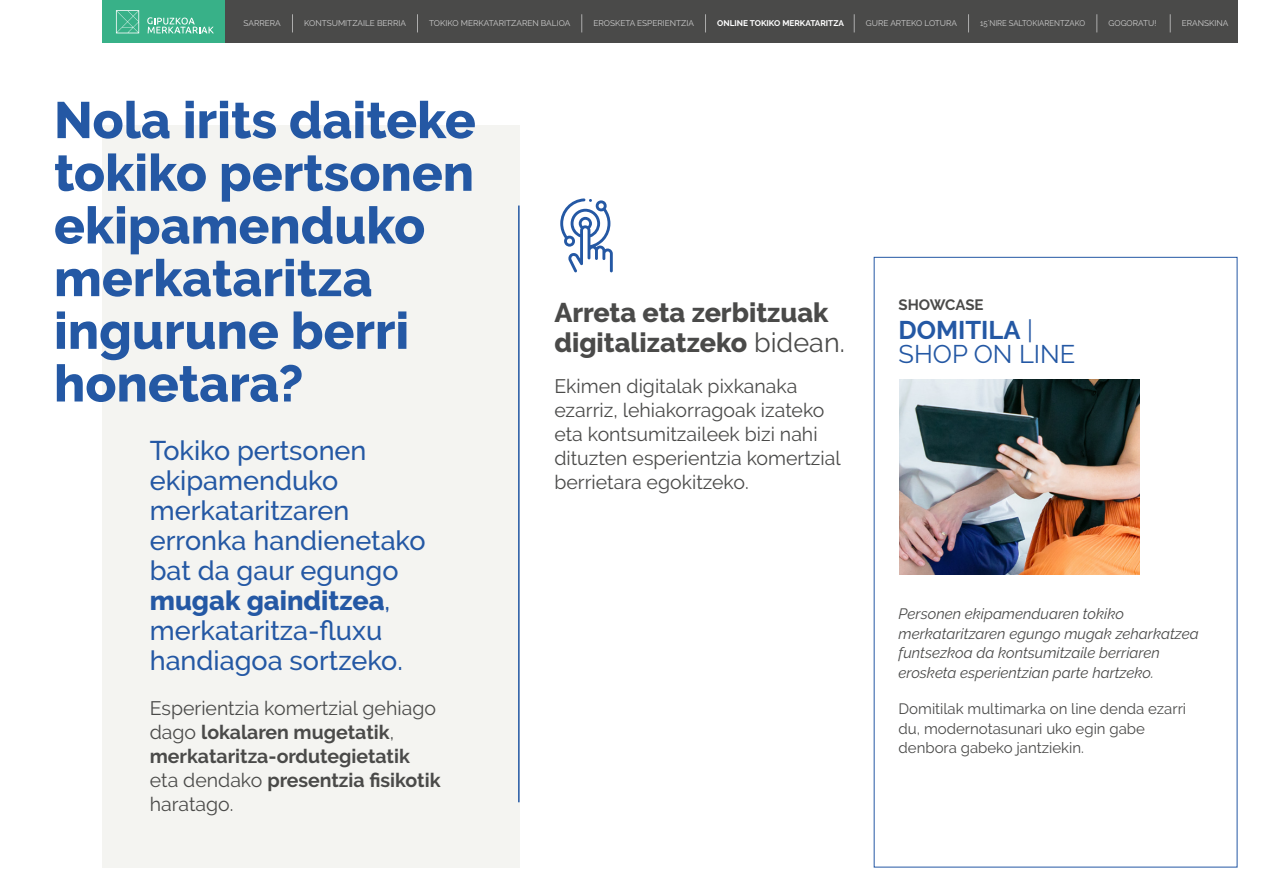
<style>
.page{position:relative;width:1263px;height:893px;background:#fff}
.page>*{position:absolute;margin:0;border:0;box-sizing:border-box;transform-origin:0 0}
.t1{font:800 51.15px/52.7px "Raleway";color:#2458a4}
.t2{font:500 27px/30px "Raleway";color:#2458a4}
.t3{font:800 27px/30px "Raleway";color:#4a4a49}
.t4{font:25.5px/24px "Raleway";color:#2458a4}
.t5{font:19.5px/24px "Raleway";color:#4a4a49}
.t6{font:700 19.5px/24px "Raleway";color:#4a4a49}
.t7{font:italic 15px/19.5px "Raleway";color:#4a4a49}
.t8{font:15px/19.5px "Raleway";color:#4a4a49}
.t9{font:700 15px "Raleway";letter-spacing:-.01em;color:#4a4a49}
.t10{font:8.25px "Raleway";color:#cfcfcf}
.t11{font:700 8.25px "Raleway";color:#fff}
.t12{font:8.25px "Raleway";color:#cfcfcf;scale:.93 1}
.s1{font-weight:800}
.s2{font-weight:400}
.s3{font-weight:700}
</style>
<div class="page">
<div style="left:102px;top:125px;width:418px;height:742px;background:#f4f4f1"></div>
<hr style="left:518px;top:206px;width:2px;height:596px;background:#2458a4">
<img style="left:899px;top:380px;width:241px;height:194px">
<svg style="left:560px;top:198px;width:53px;height:74px"></svg>
<div style="left:102px;top:0;width:1135px;height:42px;background:#4a4a49"></div>
<div style="left:102px;top:0;width:123px;height:42px;background:#38b188"></div>
<svg style="left:116px;top:10px;width:23px;height:23px"></svg>
<svg style="left:147px;top:17px;width:67px;height:16px"></svg>
<svg style="left:292px;top:14px;width:1px;height:18px"></svg>
<svg style="left:417px;top:14px;width:1px;height:18px"></svg>
<svg style="left:581px;top:14px;width:1px;height:18px"></svg>
<svg style="left:705px;top:14px;width:1px;height:18px"></svg>
<svg style="left:854px;top:14px;width:1px;height:18px"></svg>
<svg style="left:968px;top:14px;width:1px;height:18px"></svg>
<svg style="left:1096px;top:14px;width:1px;height:18px"></svg>
<svg style="left:1170px;top:14px;width:1px;height:18px"></svg>
<p class="t10" style="left:244px;top:19px;width:39px">SARRERA</p>
<p class="t10" style="left:304px;top:19px;width:103px">KONTSUMITZAILE BERRIA</p>
<p class="t10" style="left:429px;top:19px;width:143px">TOKIKO MERKATARITZAREN BALIOA</p>
<p class="t10" style="left:593px;top:19px;width:102px">EROSKETA ESPERIENTZIA</p>
<p class="t11" style="left:717px;top:19px;width:128px">ONLINE TOKIKO MERKATARITZA</p>
<p class="t10" style="left:866px;top:19px;width:93px">GURE ARTEKO LOTURA</p>
<p class="t12" style="left:980px;top:19px;width:114px">15´NIRE SALTOKIARENTZAKO</p>
<p class="t10" style="left:1108px;top:19px;width:49px">GOGORATU!</p>
<p class="t10" style="left:1182px;top:19px;width:48px">ERANSKINA</p>
<h1 class="t1" style="left:54px;top:94px;width:423px">Nola irits daiteke tokiko pertsonen ekipamenduko merkataritza ingurune berri honetara?</h1>
<h2 class="t2" style="left:150px;top:435px;width:277px">Tokiko pertsonen ekipamenduko merkataritzaren erronka handienetako bat da gaur egungo <span class="s1">mugak gainditzea</span>, merkataritza-fluxu handiagoa sortzeko.</h2>
<h3 class="t6" style="left:150px;top:696px;width:292px"><span class="s2">Esperientzia komertzial gehiago dago</span> lokalaren mugetatik<span class="s2">, </span>merkataritza-ordutegietatik <span class="s2">eta dendako</span> presentzia fisikotik <span class="s2">haratago.</span></h3>
<h2 class="t3" style="left:554px;top:297px;width:292px">Arreta eta zerbitzuak digitalizatzeko <span class="s2">bidean.</span></h2>
<h3 class="t5" style="left:554px;top:374px;width:288px">Ekimen digitalak pixkanaka ezarriz, lehiakorragoak izateko eta kontsumitzaileek bizi nahi dituzten esperientzia komertzial berrietara egokitzeko.</h3>
<p class="t9" style="left:898px;top:297px;width:86px">SHOWCASE</p>
<h3 class="t4" style="left:898px;top:318px;width:178px"><span class="s3">DOMITILA</span> |<br>SHOP ON LINE</h3>
<p class="t7" style="left:898px;top:604px;width:302px">Personen ekipamenduaren tokiko merkataritzaren egungo mugak zeharkatzea funtsezkoa da kontsumitzaile berriaren erosketa esperientzian parte hartzeko.</p>
<p class="t8" style="left:898px;top:699px;width:289px">Domitilak multimarka on line denda ezarri du, modernotasunari uko egin gabe denbora gabeko jantziekin.</p>
</div>
